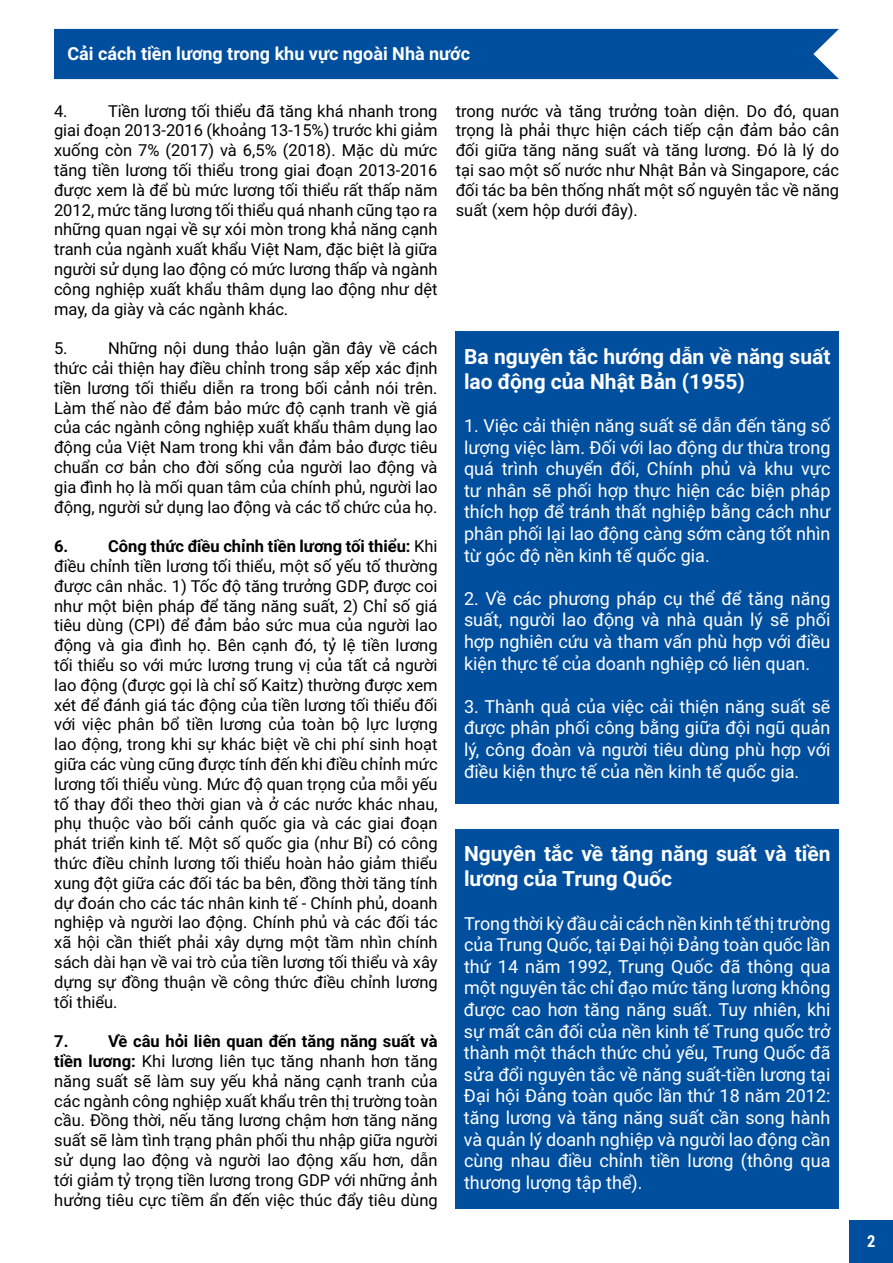
<style>
.page{position:relative;width:893px;height:1263px;background:#fff}
.page>*{position:absolute;margin:0;border:0;box-sizing:border-box;transform-origin:0 0}
.t1{font:700 21px/25.2px "Roboto";color:#fff}
.t2{font:18px/21.6px "Roboto";color:#fff;text-align:justify}
.t3{font:700 18px "Roboto";color:#fff}
.t4{font:16.5px/19.8px "Roboto";color:#000;text-align:justify}
.t5{font:700 16.5px "Roboto";color:#000}
.t6{font:700 16.5px "Roboto Condensed";color:#fff}
.s1{font-weight:700}
</style>
<div class="page">
<div style="left:455px;top:332px;width:384px;height:472px;background:#004f9f"></div>
<div style="left:455px;top:829px;width:384px;height:380px;background:#004f9f"></div>
<div style="left:54px;top:29px;width:785px;height:50px;background:#004f9f"></div>
<div style="left:850px;top:1221px;width:43px;height:42px;background:#004f9f"></div>
<p class="t3" style="left:67px;top:41px;width:404px">Cải cách tiền lương trong khu vực ngoài Nhà nước</p>
<p class="t4" style="left:54px;top:100px;width:385px;text-indent:54px">Tiền lương tối thiểu đã tăng khá nhanh trong giai đoạn 2013-2016 (khoảng 13-15%) trước khi giảm xuống còn 7% (2017) và 6,5% (2018). Mặc dù mức tăng tiền lương tối thiểu trong giai đoạn 2013-2016 được xem là để bù mức lương tối thiểu rất thấp năm 2012, mức tăng lương tối thiểu quá nhanh cũng tạo ra những quan ngại về sự xói mòn trong khả năng cạnh tranh của ngành xuất khẩu Việt Nam, đặc biệt là giữa người sử dụng lao động có mức lương thấp và ngành công nghiệp xuất khẩu thâm dụng lao động như dệt may, da giày và các ngành khác.</p>
<p class="t4" style="left:54px;top:338px;width:15px">5.</p>
<p class="t4" style="left:54px;top:100px;width:15px">4.</p>
<p class="t4" style="left:54px;top:338px;width:385px;text-indent:54px">Những nội dung thảo luận gần đây về cách thức cải thiện hay điều chỉnh trong sắp xếp xác định tiền lương tối thiểu diễn ra trong bối cảnh nói trên.<br>Làm thế nào để đảm bảo mức độ cạnh tranh về giá của các ngành công nghiệp xuất khẩu thâm dụng lao động của Việt Nam trong khi vẫn đảm bảo được tiêu chuẩn cơ bản cho đời sống của người lao động và gia đình họ là mối quan tâm của chính phủ, người lao động, người sử dụng lao động và các tổ chức của họ.</p>
<p class="t5" style="left:54px;top:535px;width:16px">6.</p>
<p class="t4" style="left:54px;top:536px;width:385px;text-indent:54px"><span class="s1">Công thức điều chỉnh tiền lương tối thiểu:</span> Khi điều chỉnh tiền lương tối thiểu, một số yếu tố thường được cân nhắc. 1) Tốc độ tăng trưởng GDP, được coi như một biện pháp để tăng năng suất, 2) Chỉ số giá tiêu dùng (CPI) để đảm bảo sức mua của người lao động và gia đình họ. Bên cạnh đó, tỷ lệ tiền lương tối thiểu so với mức lương trung vị của tất cả người lao động (được gọi là chỉ số Kaitz) thường được xem xét để đánh giá tác động của tiền lương tối thiểu đối với việc phân bổ tiền lương của toàn bộ lực lượng lao động, trong khi sự khác biệt về chi phí sinh hoạt giữa các vùng cũng được tính đến khi điều chỉnh mức lương tối thiểu vùng. Mức độ quan trọng của mỗi yếu tố thay đổi theo thời gian và ở các nước khác nhau, phụ thuộc vào bối cảnh quốc gia và các giai đoạn phát triển kinh tế. Một số quốc gia (như Bỉ) có công thức điều chỉnh lương tối thiểu hoàn hảo giảm thiểu xung đột giữa các đối tác ba bên, đồng thời tăng tính dự đoán cho các tác nhân kinh tế - Chính phủ, doanh nghiệp và người lao động. Chính phủ và các đối tác xã hội cần thiết phải xây dựng một tầm nhìn chính sách dài hạn về vai trò của tiền lương tối thiểu và xây dựng sự đồng thuận về công thức điều chỉnh lương tối thiểu.</p>
<p class="t5" style="left:54px;top:1030px;width:16px">7.</p>
<p class="t4" style="left:54px;top:1031px;width:385px;text-indent:54px"><span class="s1">Về câu hỏi liên quan đến tăng năng suất và tiền lương:</span> Khi lương liên tục tăng nhanh hơn tăng năng suất sẽ làm suy yếu khả năng cạnh tranh của các ngành công nghiệp xuất khẩu trên thị trường toàn cầu. Đồng thời, nếu tăng lương chậm hơn tăng năng suất sẽ làm tình trạng phân phối thu nhập giữa người sử dụng lao động và người lao động xấu hơn, dẫn tới giảm tỷ trọng tiền lương trong GDP với những ảnh hưởng tiêu cực tiềm ẩn đến việc thúc đẩy tiêu dùng</p>
<p class="t4" style="left:456px;top:100px;width:385px">trong nước và tăng trưởng toàn diện. Do đó, quan trọng là phải thực hiện cách tiếp cận đảm bảo cân đối giữa tăng năng suất và tăng lương. Đó là lý do tại sao một số nước như Nhật Bản và Singapore, các đối tác ba bên thống nhất một số nguyên tắc về năng suất (xem hộp dưới đây).</p>
<p class="t1" style="left:464px;top:343px;width:368px">Ba nguyên tắc hướng dẫn về năng suất lao động của Nhật Bản (1955)</p>
<p class="t2" style="left:464px;top:414px;width:368px">1. Việc cải thiện năng suất sẽ dẫn đến tăng số lượng việc làm. Đối với lao động dư thừa trong quá trình chuyển đổi, Chính phủ và khu vực tư nhân sẽ phối hợp thực hiện các biện pháp thích hợp để tránh thất nghiệp bằng cách như phân phối lại lao động càng sớm càng tốt nhìn từ góc độ nền kinh tế quốc gia.</p>
<p class="t2" style="left:464px;top:587px;width:368px">2. Về các phương pháp cụ thể để tăng năng suất, người lao động và nhà quản lý sẽ phối hợp nghiên cứu và tham vấn phù hợp với điều kiện thực tế của doanh nghiệp có liên quan.</p>
<p class="t2" style="left:464px;top:695px;width:368px">3. Thành quả của việc cải thiện năng suất sẽ được phân phối công bằng giữa đội ngũ quản lý, công đoàn và người tiêu dùng phù hợp với điều kiện thực tế của nền kinh tế quốc gia.</p>
<p class="t1" style="left:464px;top:840px;width:368px">Nguyên tắc về tăng năng suất và tiền lương của Trung Quốc</p>
<p class="t2" style="left:464px;top:912px;width:368px">Trong thời kỳ đầu cải cách nền kinh tế thịtrường của Trung Quốc, tại Đại hội Đảng toàn quốc lần thứ 14 năm 1992, Trung Quốc đã thông qua một nguyên tắc chỉ đạo mức tăng lương không được cao hơn tăng năng suất. Tuy nhiên, khi sự mất cân đối của nền kinh tế Trung quốc trở thành một thách thức chủ yếu, Trung Quốc đã sửa đổi nguyên tắc về năng suất-tiền lương tại Đại hội Đảng toàn quốc lần thứ 18 năm 2012: tăng lương và tăng năng suất cần song hành và quản lý doanh nghiệp và người lao động cần cùng nhau điều chỉnh tiền lương (thông qua thương lượng tập thể).</p>
<p class="t6" style="left:867px;top:1230px;width:10px">2</p>
</div>
